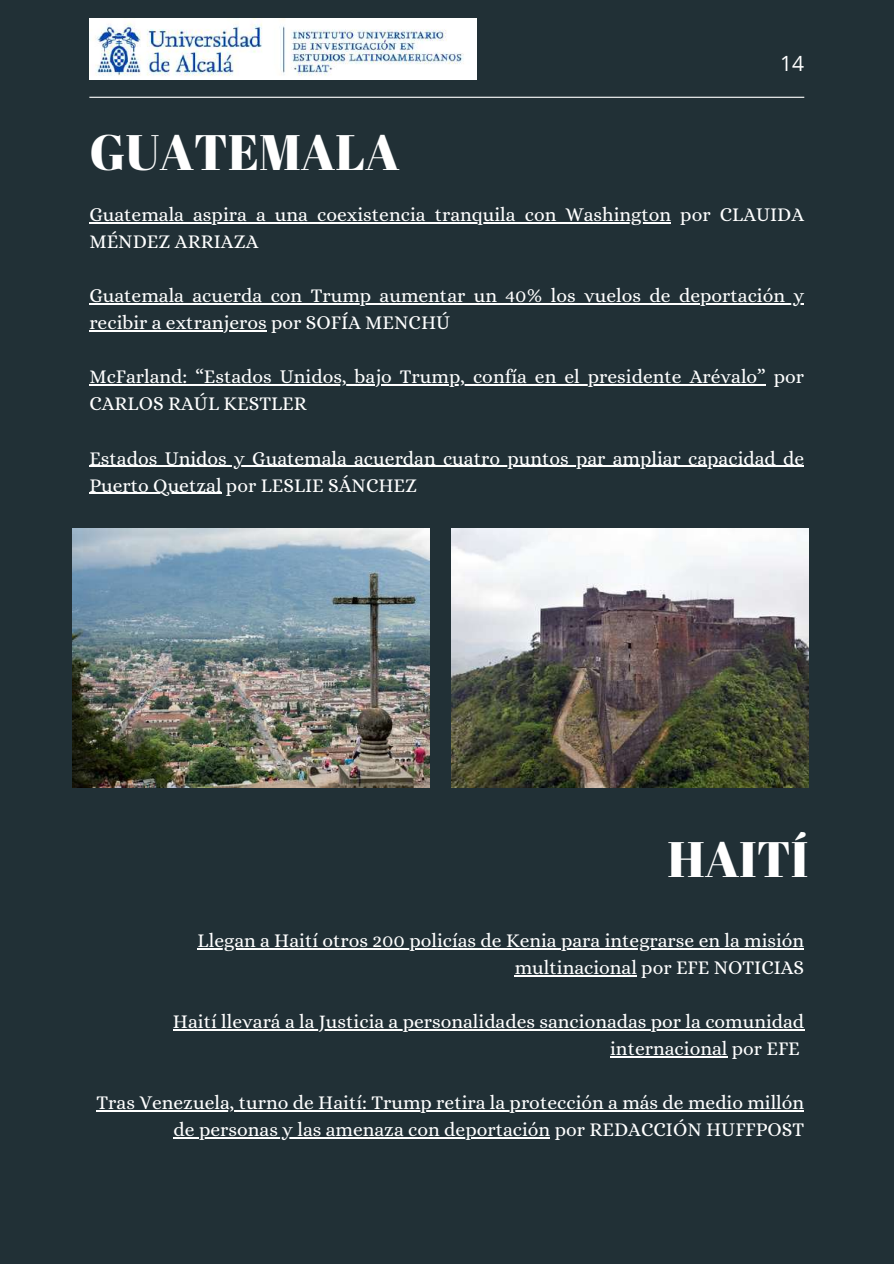
<style>
.page{position:relative;width:894px;height:1264px;background:#fff}
.page>*{position:absolute;margin:0;border:0;box-sizing:border-box;transform-origin:0 0}
.t1{font:49.8px "Abril Fatface";color:#fff}
.t2{font:21px "Open Sans";color:#fff}
.t3{font:19.5px/27px "Alice";color:#fff}
</style>
<div class="page">
<div style="left:0;top:0;width:893px;height:1263px;background:#213036"></div>
<hr style="left:89px;top:97px;width:715px;height:1px;background:#fff">
<img style="left:89px;top:18px;width:387px;height:62px">
<hr style="left:89px;top:222px;width:582px;height:2px;background:#fff">
<hr style="left:89px;top:303px;width:715px;height:2px;background:#fff">
<hr style="left:89px;top:330px;width:178px;height:2px;background:#fff">
<hr style="left:89px;top:384px;width:676px;height:2px;background:#fff">
<hr style="left:89px;top:465px;width:715px;height:2px;background:#fff">
<hr style="left:89px;top:492px;width:132px;height:2px;background:#fff">
<hr style="left:197px;top:948px;width:607px;height:1px;background:#fff">
<hr style="left:514px;top:975px;width:122px;height:1px;background:#fff">
<hr style="left:173px;top:1029px;width:631px;height:1px;background:#fff">
<hr style="left:610px;top:1056px;width:117px;height:1px;background:#fff">
<hr style="left:97px;top:1110px;width:707px;height:1px;background:#fff">
<hr style="left:173px;top:1137px;width:377px;height:1px;background:#fff">
<img style="left:72px;top:528px;width:357px;height:259px">
<img style="left:451px;top:528px;width:356px;height:259px">
<h1 class="t1" style="left:89px;top:117px;width:312px">GUATEMALA</h1>
<p class="t2" style="left:780px;top:48px;width:25px">14</p>
<p class="t3" style="left:89px;top:201px;width:716px">Guatemala aspira a una coexistencia tranquila con Washington por CLAUIDA<br>MÉNDEZ ARRIAZA</p>
<p class="t3" style="left:89px;top:282px;width:716px">Guatemala acuerda con Trump aumentar un 40% los vuelos de deportación y recibir a extranjeros por SOFÍA MENCHÚ</p>
<p class="t3" style="left:89px;top:363px;width:716px">McFarland: “Estados Unidos, bajo Trump, confía en el presidente Arévalo” por<br>CARLOS RAÚL KESTLER</p>
<p class="t3" style="left:89px;top:444px;width:716px">Estados Unidos y Guatemala acuerdan cuatro puntos par ampliar capacidad de<br>Puerto Quetzal por LESLIE SÁNCHEZ</p>
<h1 class="t1" style="left:667px;top:824px;width:143px">HAITÍ</h1>
<p class="t3" style="left:197px;top:927px;width:608px;text-align:right">Llegan a Haití otros 200 policías de Kenia para integrarse en la misión multinacional por EFE NOTICIAS</p>
<p class="t3" style="left:173px;top:1008px;width:632px;text-align:right">Haití llevará a la Justicia a personalidades sancionadas por la comunidad internacional por EFE</p>
<p class="t3" style="left:97px;top:1089px;width:709px;text-align:right">Tras Venezuela, turno de Haití: Trump retira la protección a más de medio millón de personas y las amenaza con deportación por REDACCIÓN HUFFPOST</p>
</div>
